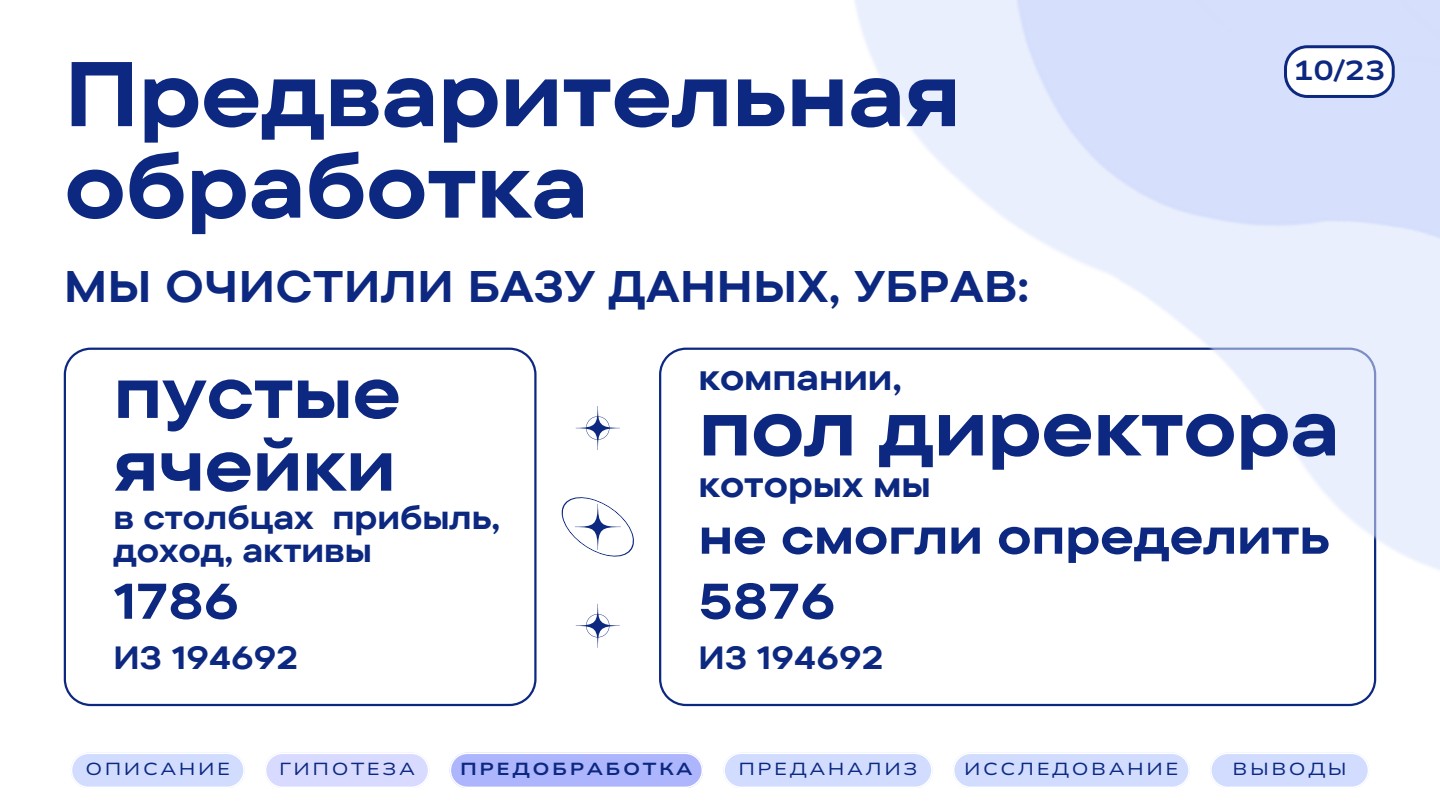
<style>
.page{position:relative;width:1440px;height:810px;background:#fff}
.page>*{position:absolute;margin:0;border:0;box-sizing:border-box;transform-origin:0 0}
.t1{font:700 91.6px/91.5px "TT Commons Pro Exp";letter-spacing:-.02em;color:#0c2880}
.t2{font:700 79.3px "TT Commons Pro Exp";letter-spacing:-.02em;color:#0c2880}
.t3{font:700 73.3px/72.8px "TT Commons Pro Exp";letter-spacing:-.02em;color:#0c2880}
.t4{font:700 51.3px "TT Commons Pro Exp";letter-spacing:-.02em;color:#0c2880}
.t5{font:700 50.1px "TT Commons Pro Exp";color:#0c2880}
.t6{font:700 44.1px "TT Commons Pro Exp";color:#0c2880}
.t7{font:700 36.3px "TT Commons Pro Exp";letter-spacing:-.02em;color:#0c2880}
.t8{font:700 33.5px/33px "TT Commons Pro Exp";letter-spacing:-.02em;color:#0c2880}
.t9{font:700 32.1px "TT Commons Pro Exp";color:#0c2880}
.t10{font:700 27.5px "Nunito Sans 10 pt Expanded";color:#0c2880}
.t11{font:17.4px "Nunito Sans 10 pt Expanded";letter-spacing:.145em;color:#0c2880}
.t12{font:700 17.4px "Nunito Sans 10 pt Expanded";letter-spacing:.145em;color:#0c2880}
</style>
<div class="page">
<svg style="left:64px;top:348px;width:472px;height:358px"></svg>
<svg style="left:659px;top:360px;width:717px;height:346px"></svg>
<img style="left:663px;top:0;width:777px;height:648px">
<img style="left:977px;top:0;width:463px;height:338px">
<svg style="left:576px;top:604px;width:44px;height:44px"></svg>
<svg style="left:586px;top:614px;width:23px;height:23px"></svg>
<svg style="left:576px;top:406px;width:44px;height:44px"></svg>
<svg style="left:586px;top:416px;width:23px;height:24px"></svg>
<svg style="left:561px;top:497px;width:73px;height:60px"></svg>
<svg style="left:1284px;top:45px;width:111px;height:53px"></svg>
<svg style="left:71px;top:753px;width:174px;height:35px;background:#d6e0ff"></svg>
<svg style="left:265px;top:754px;width:163px;height:33px;background:#daddff"></svg>
<svg style="left:450px;top:753px;width:253px;height:35px;background:#b5bdfd"></svg>
<svg style="left:723px;top:753px;width:210px;height:35px;background:#d6e0ff"></svg>
<svg style="left:953px;top:753px;width:237px;height:35px;background:#d5dfff"></svg>
<svg style="left:1210px;top:753px;width:159px;height:35px;background:#d6e0ff"></svg>
<p class="t1" style="left:64px;top:46px;width:899px">Предварительная обработка</p>
<p class="t6" style="left:64px;top:258px;width:967px">МЫ ОЧИСТИЛИ БАЗУ ДАННЫХ, УБРАВ:</p>
<p class="t10" style="left:1293px;top:53px;width:94px">10/23</p>
<p class="t3" style="left:113px;top:354px;width:290px">пустые ячейки</p>
<p class="t8" style="left:113px;top:500px;width:389px">в столбцах прибыль, доход, активы</p>
<p class="t5" style="left:113px;top:569px;width:128px">1786</p>
<p class="t9" style="left:113px;top:637px;width:187px">ИЗ 194692</p>
<p class="t7" style="left:698px;top:354px;width:206px">компании,</p>
<p class="t2" style="left:698px;top:376px;width:644px">пол директора</p>
<p class="t7" style="left:698px;top:460px;width:235px">которых мы</p>
<p class="t4" style="left:698px;top:502px;width:634px">не смогли определить</p>
<p class="t5" style="left:698px;top:569px;width:139px">5876</p>
<p class="t9" style="left:698px;top:637px;width:187px">ИЗ 194692</p>
<p class="t11" style="left:85px;top:757px;width:146px">ОПИСАНИЕ</p>
<p class="t11" style="left:279px;top:757px;width:138px">ГИПОТЕЗА</p>
<p class="t12" style="left:460px;top:757px;width:234px">ПРЕДОБРАБОТКА</p>
<p class="t11" style="left:738px;top:757px;width:181px">ПРЕДАНАЛИЗ</p>
<p class="t11" style="left:964px;top:757px;width:216px">ИССЛЕДОВАНИЕ</p>
<p class="t11" style="left:1233px;top:757px;width:116px">ВЫВОДЫ</p>
</div>
